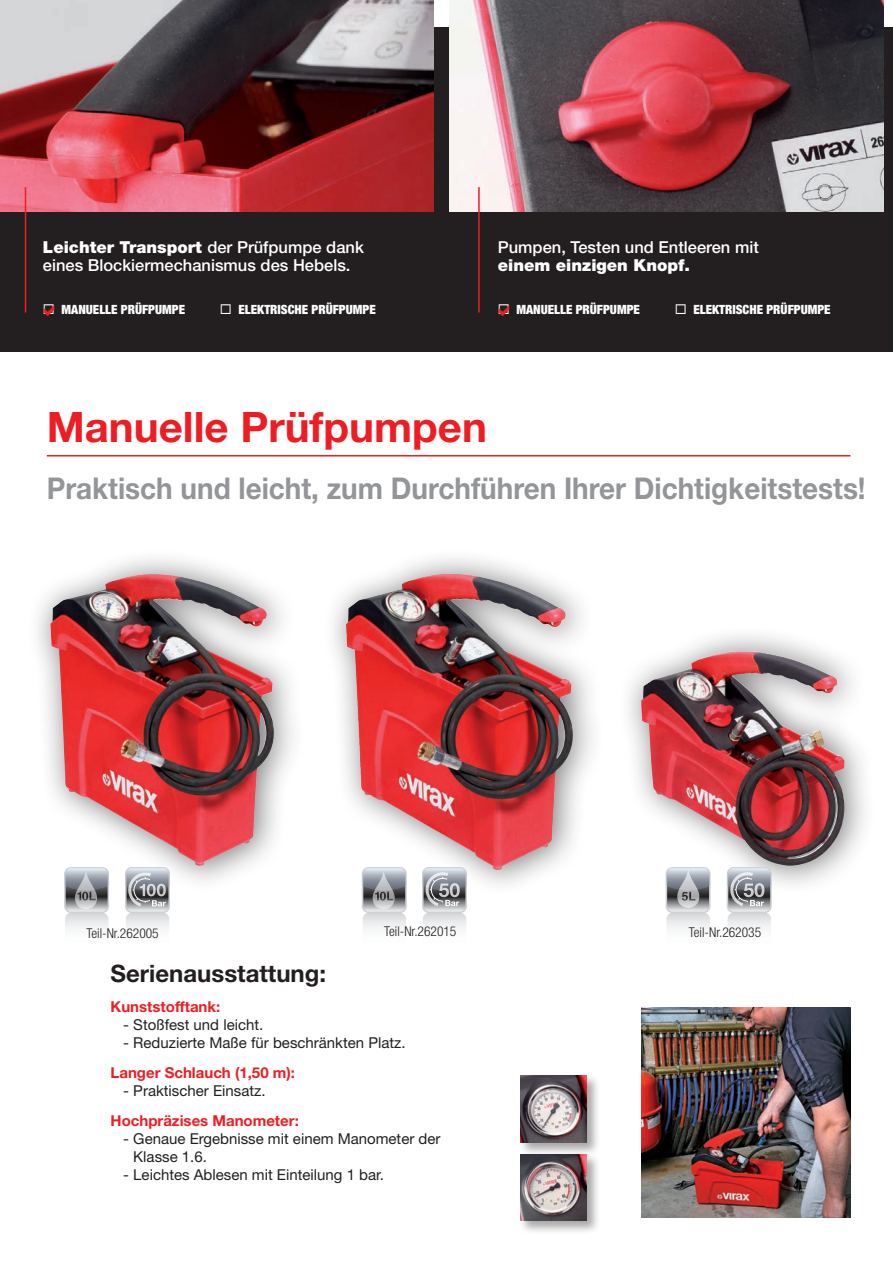
<style>
.page{position:relative;width:893px;height:1263px;background:#fff}
.page>*{position:absolute;margin:0;border:0;box-sizing:border-box;transform-origin:0 0}
.t1{font:700 42px "Helvetica Neue LT Std";color:#ee1d23}
.t2{font:700 30px "Helvetica Neue LT Std";color:#939598;scale:.93 1}
.t3{font:700 24px "Helvetica Neue LT Std";color:#231f20}
.t4{font:500 16.5px/18px "Helvetica Neue LT Std";color:#fff}
.t5{font:900 16.5px "Helvetica Neue LT Std";color:#fff}
.t6{font:15px/18px "Helvetica Neue LT Std";color:#231f20}
.t7{font:700 15px "Helvetica Neue LT Std";color:#ee1d23}
.t8{font:300 condensed 13.5px "Helvetica Neue LT Std";color:#231f20}
.t9{font:900 condensed 12.75px "Helvetica Neue LT Std";color:#fff}
.s1{font-weight:900}
</style>
<div class="page">
<div style="left:0;top:28px;width:893px;height:324px;background:#231f20"></div>
<img style="left:450px;top:0;width:433px;height:212px">
<img style="left:0;top:0;width:434px;height:212px">
<hr style="left:25px;top:187px;width:1px;height:126px;background:#ee1d23">
<hr style="left:478px;top:187px;width:2px;height:126px;background:#ee1d23">
<div style="left:27px;top:548px;width:278px;height:346px;background:#231f20;opacity:.6"></div>
<img style="left:50px;top:574px;width:173px;height:292px">
<div style="left:322px;top:548px;width:282px;height:350px;background:#231f20;opacity:.6"></div>
<img style="left:346px;top:574px;width:101px;height:187px">
<div style="left:618px;top:625px;width:258px;height:270px;background:#231f20;opacity:.6"></div>
<img style="left:641px;top:651px;width:203px;height:215px">
<div style="left:125px;top:867px;width:45px;height:46px;border:2px solid #cfd2d5;border-radius:6px"></div>
<svg style="left:126px;top:868px;width:43px;height:61px"></svg>
<div style="left:64px;top:867px;width:45px;height:46px;border:2px solid #cfd2d5;border-radius:6px"></div>
<svg style="left:65px;top:868px;width:43px;height:61px"></svg>
<div style="left:727px;top:867px;width:45px;height:46px;border:2px solid #cfd2d5;border-radius:6px"></div>
<svg style="left:727px;top:868px;width:44px;height:61px"></svg>
<div style="left:666px;top:867px;width:45px;height:46px;border:2px solid #cfd2d5;border-radius:6px"></div>
<svg style="left:666px;top:868px;width:44px;height:61px"></svg>
<div style="left:422px;top:867px;width:45px;height:46px;border:2px solid #cfd2d5;border-radius:6px"></div>
<svg style="left:423px;top:868px;width:43px;height:61px"></svg>
<div style="left:362px;top:867px;width:45px;height:46px;border:2px solid #cfd2d5;border-radius:6px"></div>
<svg style="left:363px;top:868px;width:43px;height:61px"></svg>
<div style="left:518px;top:1152px;width:83px;height:82px;background:#231f20;opacity:.4"></div>
<img style="left:520px;top:1156px;width:67px;height:64px">
<div style="left:518px;top:1074px;width:83px;height:82px;background:#231f20;opacity:.4"></div>
<img style="left:520px;top:1076px;width:67px;height:66px">
<hr style="left:47px;top:455px;width:803px;height:1px;background:#ee1d23">
<img style="left:641px;top:1008px;width:209px;height:209px">
<p class="t4" style="left:43px;top:238px;width:322px"><span class="s1">Leichter Transport</span> der Prüfpumpe dank eines Blockiermechanismus des Hebels.</p>
<p class="t9" style="left:43px;top:302px;width:144px">◻ MANUELLE PRÜFPUMPE</p>
<p class="t9" style="left:220px;top:302px;width:157px">◻ ELEKTRISCHE PRÜFPUMPE</p>
<p class="t4" style="left:498px;top:238px;width:263px">Pumpen, Testen und Entleeren mit</p>
<p class="t5" style="left:498px;top:255px;width:194px">einem einzigen Knopf.</p>
<p class="t9" style="left:498px;top:302px;width:144px">◻ MANUELLE PRÜFPUMPE</p>
<p class="t9" style="left:675px;top:302px;width:157px">◻ ELEKTRISCHE PRÜFPUMPE</p>
<h1 class="t1" style="left:47px;top:401px;width:442px">Manuelle Prüfpumpen</h1>
<h2 class="t2" style="left:47px;top:470px;width:882px">Praktisch und leicht, zum Durchführen Ihrer Dichtigkeitstests!</h2>
<p class="t8" style="left:86px;top:925px;width:74px">Teil-Nr.262005</p>
<p class="t8" style="left:384px;top:923px;width:74px">Teil-Nr.262015</p>
<p class="t8" style="left:689px;top:925px;width:74px">Teil-Nr.262035</p>
<h3 class="t3" style="left:111px;top:959px;width:217px">Serienausstattung:</h3>
<p class="t7" style="left:111px;top:998px;width:111px">Kunststofftank:</p>
<p class="t6" style="left:123px;top:1016px;width:142px">- Stoßfest und leicht.</p>
<p class="t6" style="left:123px;top:1034px;width:284px">- Reduzierte Maße für beschränkten Platz.</p>
<p class="t7" style="left:111px;top:1064px;width:186px">Langer Schlauch (1,50 m):</p>
<p class="t6" style="left:123px;top:1082px;width:144px">- Praktischer Einsatz.</p>
<p class="t7" style="left:111px;top:1112px;width:190px">Hochpräzises Manometer:</p>
<p class="t6" style="left:133px;top:1130px;width:309px;text-indent:-10px">- Genaue Ergebnisse mit einem Manometer der<br>Klasse 1.6.</p>
<p class="t6" style="left:123px;top:1166px;width:262px">- Leichtes Ablesen mit Einteilung 1 bar.</p>
</div>
